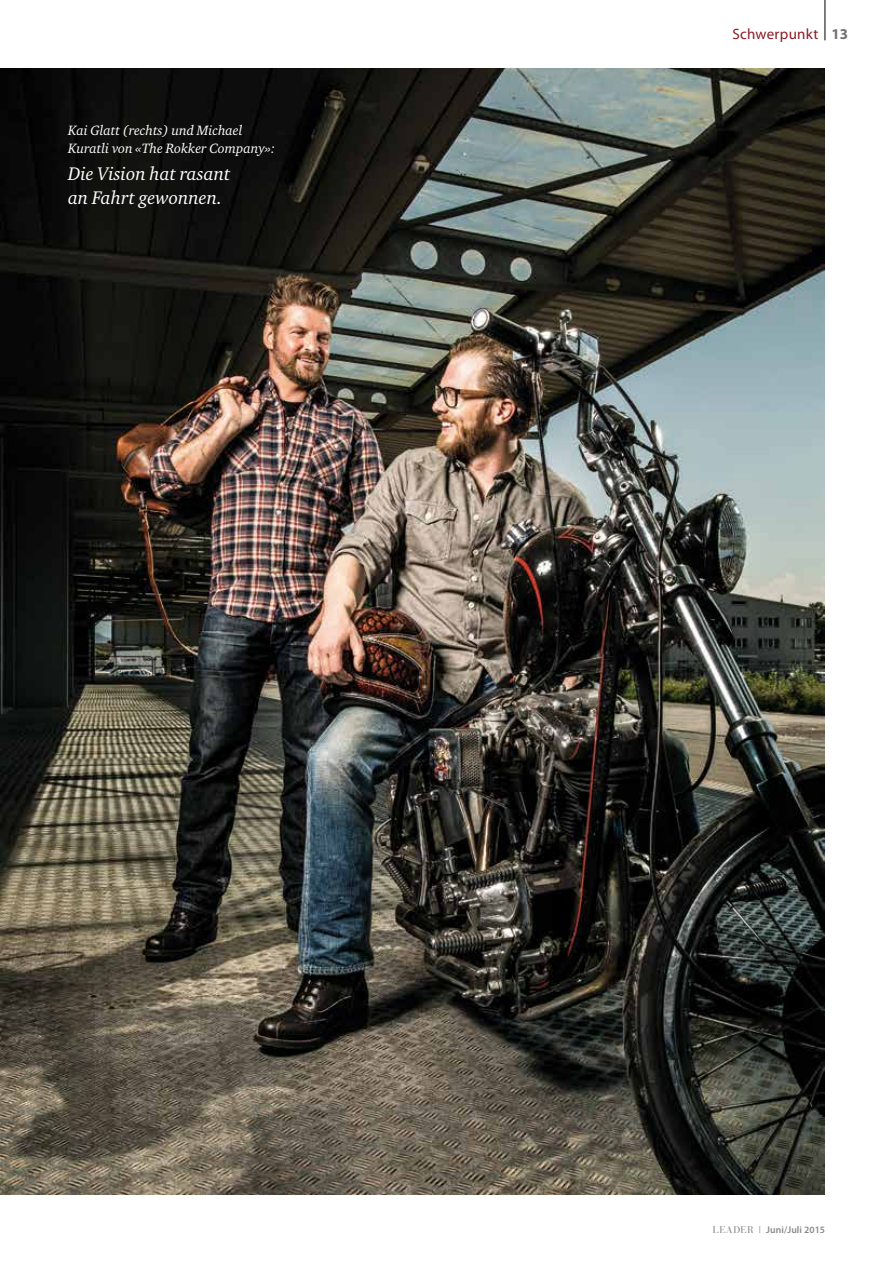
<style>
.page{position:relative;width:893px;height:1263px;background:#fff}
.page>*{position:absolute;margin:0;border:0;box-sizing:border-box;transform-origin:0 0}
.t1{font:italic 18.75px/23.2px "Charter ITC";color:#fff}
.t2{font:15px "Myriad Pro";letter-spacing:.02em;color:#8c1a24}
.t3{font:italic 13.8px/18px "Charter ITC";color:#fff}
.t4{font:600 9.75px "Myriad Pro";letter-spacing:.01em;color:#87888a}
.s1{font-weight:700;color:#707172}
.s2{font-family:"Bauer Bodoni";font-weight:400}
</style>
<div class="page">
<hr style="left:825px;top:0;width:1px;height:40px;background:#000">
<img style="left:0;top:68px;width:825px;height:1127px">
<p class="t3" style="left:68px;top:121px;width:208px">Kai Glatt (rechts) und Michael<br>Kuratli von «The Rokker Company»:</p>
<h1 class="t1" style="left:68px;top:162px;width:164px">Die Vision hat rasant an Fahrt gewonnen.</h1>
<p class="t2" style="left:732px;top:25px;width:117px">Schwerpunkt <span class="s1">13</span></p>
<p class="t4" style="left:713px;top:1223px;width:114px"><span class="s2">LEADER |</span> Juni/Juli 2015</p>
</div>
